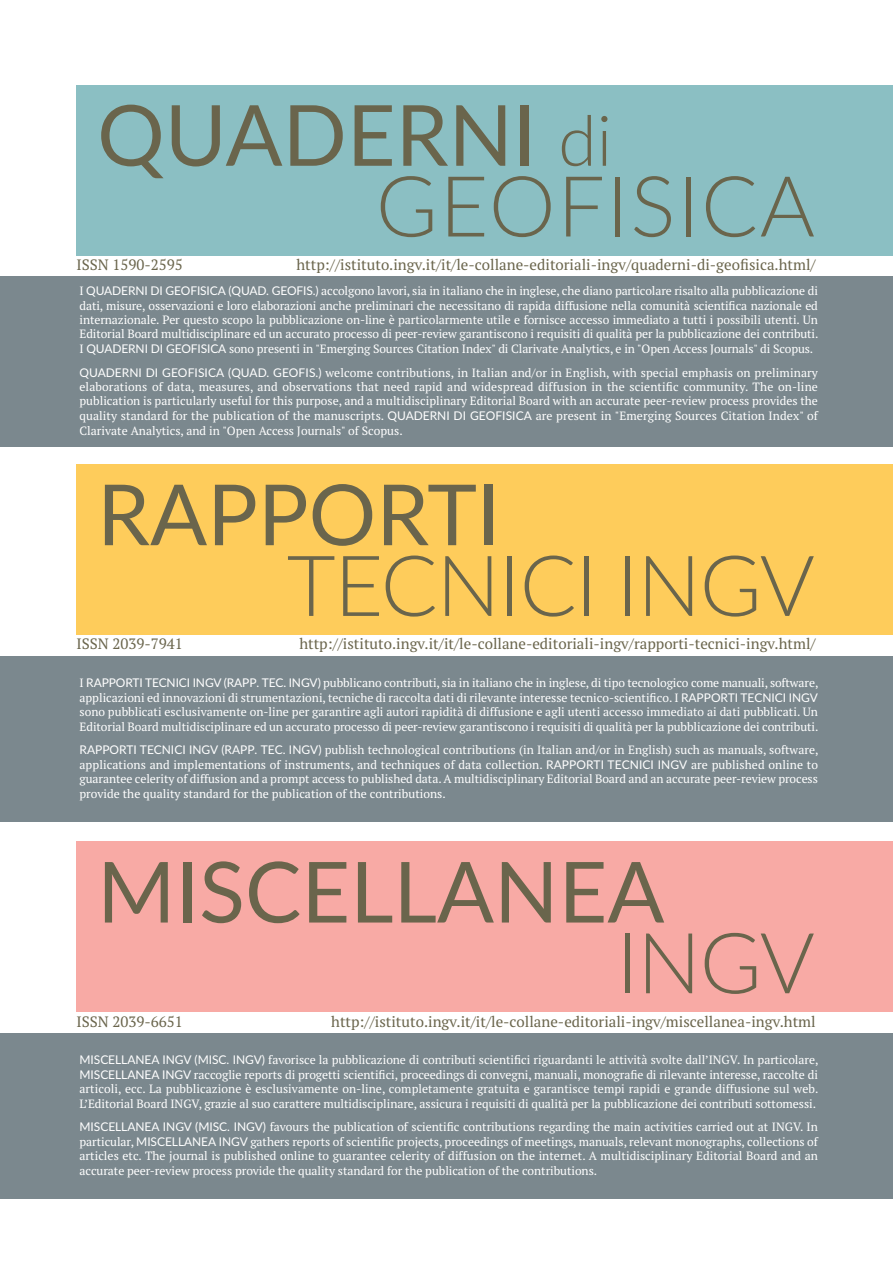
<style>
.page{position:relative;width:893px;height:1263px;background:#fff}
.page>*{position:absolute;margin:0;border:0;box-sizing:border-box;transform-origin:0 0}
.t1{font:300 84.45px/70.7px "Lato";letter-spacing:.02em;color:#6a654c}
.t2{font:300 84.45px/70.7px "Lato";letter-spacing:-.015em;color:#6a654c}
.t3{font:84.45px/70.7px "Lato";color:#6a654c}
.t4{font:15px "PT Serif";color:#6a654c}
.t5{font:12px/14.5px "PT Serif";letter-spacing:-.005em;color:#fff;text-align:justify}
.s1{font-weight:400}
.s2{font-size:69.9px}
.s3{font-family:"Lato"}
.s4{font-weight:300}
</style>
<div class="page">
<div style="left:77px;top:85px;width:816px;height:170px;background:#8bbfc3"></div>
<div style="left:0;top:276px;width:893px;height:170px;background:#7b888e"></div>
<div style="left:0;top:1033px;width:893px;height:166px;background:#7b888e"></div>
<div style="left:77px;top:842px;width:816px;height:170px;background:#f8aaa5"></div>
<div style="left:0;top:656px;width:893px;height:166px;background:#7b888e"></div>
<div style="left:77px;top:464px;width:816px;height:170px;background:#fecc5b"></div>
<p class="t1" style="left:376px;top:101px;width:441px;text-indent:-279px"><span class="s1">QUADERNI</span> <span class="s2">di<br></span>GEOFISICA</p>
<p class="t4" style="left:77px;top:259px;width:108px">ISSN 1590-2595</p>
<p class="t4" style="left:296px;top:259px;width:521px">http://istituto.ingv.it/it/le-collane-editoriali-ingv/quaderni-di-geofisica.html/</p>
<p class="t5" style="left:80px;top:285px;width:740px">I <span class="s3">QUADERNI DI GEOFISICA (QUAD. GEOFIS.)</span> accolgono lavori, sia in italiano che in inglese, che diano particolare risalto alla pubblicazione di dati, misure, osservazioni e loro elaborazioni anche preliminari che necessitano di rapida diffusione nella comunità scientifica nazionale ed internazionale. Per questo scopo la pubblicazione on-line è particolarmente utile e fornisce accesso immediato a tutti i possibili utenti. Un Editorial Board multidisciplinare ed un accurato processo di peer-review garantiscono i requisiti di qualità per la pubblicazione dei contributi.<br>I <span class="s3">QUADERNI DI GEOFISICA</span> sono presenti in "Emerging Sources Citation Index" di Clarivate Analytics, e in "Open Access Journals" di Scopus.</p>
<p class="t5" style="left:80px;top:366px;width:740px"><span class="s3">QUADERNI DI GEOFISICA (QUAD. GEOFIS.)</span> welcome contributions, in Italian and/or in English, with special emphasis on preliminary elaborations of data, measures, and observations that need rapid and widespread diffusion in the scientific community. The on-line publication is particularly useful for this purpose, and a multidisciplinary Editorial Board with an accurate peer-review process provides the quality standard for the publication of the manuscripts. <span class="s3">QUADERNI DI GEOFISICA</span> are present in "Emerging Sources Citation Index" of Clarivate Analytics, and in "Open Access Journals" of Scopus.</p>
<p class="t2" style="left:287px;top:481px;width:530px;text-indent:-190px"><span class="s1">RAPPORTI<br></span>TECNICI INGV</p>
<p class="t4" style="left:77px;top:638px;width:108px">ISSN 2039-7941</p>
<p class="t4" style="left:299px;top:638px;width:518px">http://istituto.ingv.it/it/le-collane-editoriali-ingv/rapporti-tecnici-ingv.html/</p>
<p class="t5" style="left:80px;top:676px;width:740px">I <span class="s3">RAPPORTI TECNICI INGV (RAPP. TEC. INGV)</span> pubblicano contributi, sia in italiano che in inglese, di tipo tecnologico come manuali, software, applicazioni ed innovazioni di strumentazioni, tecniche di raccolta dati di rilevante interesse tecnico-scientifico. I <span class="s3">RAPPORTI TECNICI INGV </span>sono pubblicati esclusivamente on-line per garantire agli autori rapidità di diffusione e agli utenti accesso immediato ai dati pubblicati. Un Editorial Board multidisciplinare ed un accurato processo di peer-review garantiscono i requisiti di qualità per la pubblicazione dei contributi.</p>
<p class="t5" style="left:80px;top:743px;width:740px"><span class="s3">RAPPORTI TECNICI INGV (RAPP. TEC. INGV)</span> publish technological contributions (in Italian and/or in English) such as manuals, software, applications and implementations of instruments, and techniques of data collection. <span class="s3">RAPPORTI TECNICI INGV</span> are published online to guarantee celerity of diffusion and a prompt access to published data. A multidisciplinary Editorial Board and an accurate peer-review process provide the quality standard for the publication of the contributions.</p>
<p class="t3" style="left:616px;top:864px;width:200px;text-indent:-519px">MISCELLANEA<br><span class="s4">INGV</span></p>
<p class="t4" style="left:77px;top:1015px;width:108px">ISSN 2039-6651</p>
<p class="t4" style="left:331px;top:1015px;width:486px">http://istituto.ingv.it/it/le-collane-editoriali-ingv/miscellanea-ingv.html</p>
<p class="t5" style="left:80px;top:1054px;width:740px"><span class="s3">MISCELLANEA INGV (MISC. INGV)</span> favorisce la pubblicazione di contributi scientifici riguardanti le attività svolte dall’INGV. In particolare, <span class="s3">MISCELLANEA INGV</span> raccoglie reports di progetti scientifici, proceedings di convegni, manuali, monografie di rilevante interesse, raccolte di articoli, ecc. La pubblicazione è esclusivamente on-line, completamente gratuita e garantisce tempi rapidi e grande diffusione sul web.<br>L’Editorial Board INGV, grazie al suo carattere multidisciplinare, assicura i requisiti di qualità per la pubblicazione dei contributi sottomessi.</p>
<p class="t5" style="left:80px;top:1120px;width:740px"><span class="s3">MISCELLANEA INGV (MISC. INGV)</span> favours the publication of scientific contributions regarding the main activities carried out at INGV. In particular, <span class="s3">MISCELLANEA INGV</span> gathers reports of scientific projects, proceedings of meetings, manuals, relevant monographs, collections of articles etc. The journal is published online to guarantee celerity of diffusion on the internet. A multidisciplinary Editorial Board and an accurate peer-review process provide the quality standard for the publication of the contributions.</p>
</div>
